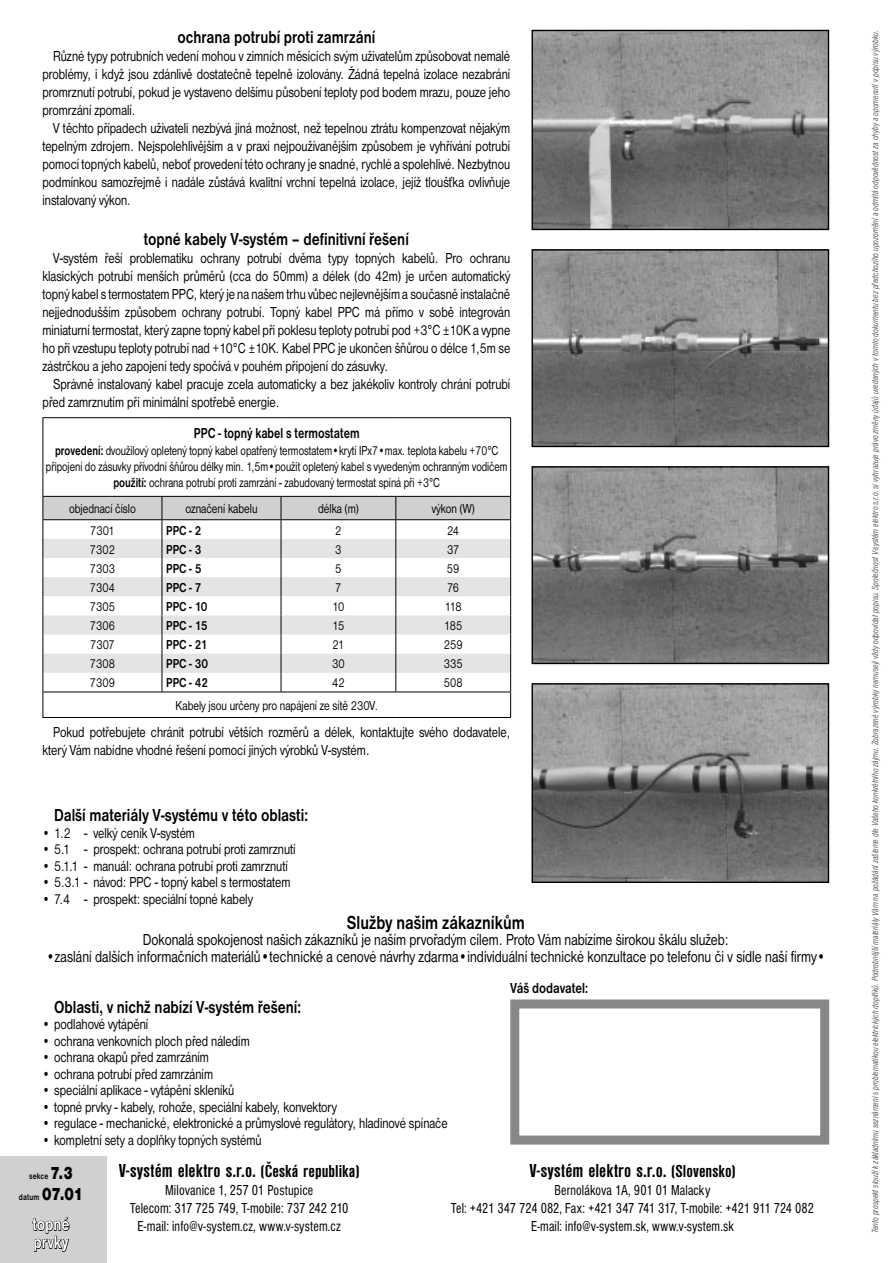
<style>
.page{position:relative;width:893px;height:1263px;background:#fff}
.page>*{position:absolute;margin:0;border:0;box-sizing:border-box;transform-origin:0 0}
.t1{font:700 condensed 19.5px "Nimbus San DEE";letter-spacing:.005em;color:#000;scale:1.1 1}
.t2{font:700 19.5px "Nimbus San DEE";color:#000;scale:.8 1}
.t3{font:700 18px "Nimbus San DEE";color:#000;scale:.8 1}
.t4{font:700 18px/18px "Nimbus San DEE";color:#fff;scale:.8 1}
.t5{font:16.5px "Nimbus San DEE";letter-spacing:.005em;color:#000;scale:.8 1}
.t6{font:15px/18px "Nimbus San DEE";color:#000;text-align:justify;scale:.8 1}
.t7{font:condensed 15px/18px "Nimbus San DEE";letter-spacing:.005em;color:#000;text-align:center;scale:.89 1}
.t8{font:condensed 15px/18px "Nimbus San DEE";letter-spacing:.005em;color:#000;text-align:center;scale:.9 1}
.t9{font:700 15px "Nimbus San DEE";color:#000;scale:.76 1}
.t10{font:700 15px "Nimbus San DEE";color:#000;scale:.8 1}
.t11{font:13.5px/16.2px "Nimbus San DEE";color:#000;text-align:center;scale:.76 1}
.t12{font:13.5px "Nimbus San DEE";color:#000;scale:.8 1}
.t13{font:700 13.5px "Nimbus San DEE";color:#000;scale:.8 1}
.t14{font:italic condensed 9.15px "Nimbus San DEE";color:#58585a;scale:.93 1}
.t15{font:700 9px "Nimbus San DEE";letter-spacing:.02em;color:#000;scale:.78 1}
.s1{font-weight:700}
.s2{font-family:"Nimbus San DEE Blac";font-weight:400;font-size:18px}
.s3{font-size:18px}
</style>
<div class="page">
<div style="left:510px;top:999px;width:319px;height:145px;border:9px solid #878789"></div>
<svg style="left:44px;top:418px;width:466px;height:78px"></svg>
<hr style="left:43px;top:417px;width:119px;height:1px;background:#000">
<hr style="left:43px;top:418px;width:1px;height:78px;background:#000">
<hr style="left:162px;top:417px;width:119px;height:1px;background:#000">
<hr style="left:281px;top:417px;width:115px;height:1px;background:#000">
<hr style="left:396px;top:417px;width:115px;height:1px;background:#000">
<hr style="left:510px;top:418px;width:1px;height:78px;background:#000">
<svg style="left:43px;top:496px;width:468px;height:221px"></svg>
<hr style="left:43px;top:717px;width:119px;height:1px;background:#000">
<hr style="left:162px;top:717px;width:119px;height:1px;background:#000">
<hr style="left:281px;top:717px;width:115px;height:1px;background:#000">
<hr style="left:396px;top:717px;width:115px;height:1px;background:#000">
<img style="left:533px;top:32px;width:294px;height:196px">
<div style="left:531px;top:30px;width:298px;height:200px;border:1px solid #000"></div>
<img style="left:533px;top:251px;width:294px;height:194px">
<div style="left:531px;top:249px;width:298px;height:198px;border:1px solid #000"></div>
<img style="left:533px;top:468px;width:294px;height:194px">
<div style="left:531px;top:466px;width:298px;height:198px;border:1px solid #000"></div>
<img style="left:533px;top:685px;width:294px;height:196px">
<div style="left:531px;top:683px;width:298px;height:200px;border:1px solid #000"></div>
<div style="left:0;top:1157px;width:106px;height:106px;background:#cfd0d1"></div>
<svg style="left:32px;top:1217px;width:37px;height:34px"></svg>
<p class="t3" style="left:177px;top:27px;width:249px">ochrana potrubí proti zamrzání</p>
<p class="t6" style="left:42px;top:47px;width:586px;text-indent:11px">Různé typy potrubních vedení mohou v zimních měsících svým uživatelům způsobovat nemalé problémy, i když jsou zdánlivě dostatečně tepelně izolovány. Žádná tepelná izolace nezabrání promrznutí potrubí, pokud je vystaveno delšímu působení teploty pod bodem mrazu, pouze jeho promrzání zpomalí.</p>
<p class="t6" style="left:42px;top:119px;width:586px;text-indent:11px">V těchto případech uživateli nezbývá jiná možnost, než tepelnou ztrátu kompenzovat nějakým tepelným zdrojem. Nejspolehlivějším a v praxi nejpoužívanějším způsobem je vyhřívání potrubí pomocí topných kabelů, neboť provedení této ochrany je snadné, rychlé a spolehlivé. Nezbytnou podmínkou samozřejmě i nadále zůstává kvalitní vrchní tepelná izolace, jejíž tloušťka ovlivňuje instalovaný výkon.</p>
<p class="t3" style="left:144px;top:229px;width:333px">topné kabely V-systém – definitivní řešení</p>
<p class="t6" style="left:42px;top:249px;width:586px;text-indent:11px">V-systém řeší problematiku ochrany potrubí dvěma typy topných kabelů. Pro ochranu klasických potrubí menších průměrů (cca do 50mm) a délek (do 42m) je určen automatický topný kabel s termostatem PPC, který je na našem trhu vůbec nejlevnějším a současně instalačně nejjednodušším způsobem ochrany potrubí. Topný kabel PPC má přímo v sobě integrován miniaturní termostat, který zapne topný kabel při poklesu teploty potrubí pod +3°C ±10K a vypne ho při vzestupu teploty potrubí nad +10°C ±10K. Kabel PPC je ukončen šňůrou o délce 1,5m se zástrčkou a jeho zapojení tedy spočívá v pouhém připojení do zásuvky.</p>
<p class="t6" style="left:43px;top:375px;width:586px;text-indent:11px">Správně instalovaný kabel pracuje zcela automaticky a bez jakékoliv kontroly chrání potrubí před zamrznutím při minimální spotřebě energie.</p>
<p class="t9" style="left:194px;top:425px;width:219px">PPC - topný kabel s termostatem</p>
<p class="t11" style="left:46px;top:442px;width:609px"><span class="s1">provedení:</span> dvoužilový opletený topný kabel opatřený termostatem•krytí IPx7•max. teplota kabelu +70°C připojení do zásuvky přívodní šňůrou délky min. 1,5m•použit opletený kabel s vyvedeným ochranným vodičem <span class="s1">použití:</span> ochrana potrubí proti zamrzání - zabudovaný termostat spíná při +3°C</p>
<p class="t12" style="left:69px;top:501px;width:85px">objednací číslo</p>
<p class="t12" style="left:185px;top:501px;width:92px">označení kabelu</p>
<p class="t12" style="left:318px;top:501px;width:52px">délka (m)</p>
<p class="t12" style="left:432px;top:501px;width:55px">výkon (W)</p>
<p class="t12" style="left:90px;top:522px;width:32px">7301</p>
<p class="t13" style="left:166px;top:522px;width:46px">PPC - 2</p>
<p class="t12" style="left:335px;top:522px;width:9px">2</p>
<p class="t12" style="left:447px;top:522px;width:16px">24</p>
<p class="t12" style="left:90px;top:541px;width:33px">7302</p>
<p class="t13" style="left:166px;top:541px;width:46px">PPC - 3</p>
<p class="t12" style="left:335px;top:541px;width:9px">3</p>
<p class="t12" style="left:447px;top:541px;width:17px">37</p>
<p class="t12" style="left:90px;top:561px;width:33px">7303</p>
<p class="t13" style="left:166px;top:560px;width:46px">PPC - 5</p>
<p class="t12" style="left:335px;top:561px;width:9px">5</p>
<p class="t12" style="left:447px;top:561px;width:17px">59</p>
<p class="t12" style="left:90px;top:580px;width:33px">7304</p>
<p class="t13" style="left:166px;top:580px;width:46px">PPC - 7</p>
<p class="t12" style="left:335px;top:580px;width:9px">7</p>
<p class="t12" style="left:447px;top:580px;width:16px">76</p>
<p class="t12" style="left:90px;top:599px;width:33px">7305</p>
<p class="t13" style="left:166px;top:599px;width:53px">PPC - 10</p>
<p class="t12" style="left:332px;top:599px;width:16px">10</p>
<p class="t12" style="left:445px;top:599px;width:22px">118</p>
<p class="t12" style="left:90px;top:618px;width:33px">7306</p>
<p class="t13" style="left:166px;top:618px;width:53px">PPC - 15</p>
<p class="t12" style="left:333px;top:618px;width:16px">15</p>
<p class="t12" style="left:444px;top:618px;width:24px">185</p>
<p class="t12" style="left:90px;top:637px;width:32px">7307</p>
<p class="t13" style="left:166px;top:637px;width:53px">PPC - 21</p>
<p class="t12" style="left:332px;top:637px;width:17px">21</p>
<p class="t12" style="left:444px;top:637px;width:25px">259</p>
<p class="t12" style="left:90px;top:656px;width:33px">7308</p>
<p class="t13" style="left:166px;top:656px;width:54px">PPC - 30</p>
<p class="t12" style="left:332px;top:656px;width:17px">30</p>
<p class="t12" style="left:444px;top:656px;width:25px">335</p>
<p class="t12" style="left:90px;top:675px;width:33px">7309</p>
<p class="t13" style="left:166px;top:675px;width:54px">PPC - 42</p>
<p class="t12" style="left:332px;top:675px;width:17px">42</p>
<p class="t12" style="left:444px;top:675px;width:25px">508</p>
<p class="t12" style="left:176px;top:698px;width:254px">Kabely jsou určeny pro napájení ze sítě 230V.</p>
<p class="t6" style="left:43px;top:723px;width:586px;text-indent:11px">Pokud potřebujete chránit potrubí větších rozměrů a délek, kontaktujte svého dodavatele, který Vám nabídne vhodné řešení pomocí jiných výrobků V-systém.</p>
<p class="t3" style="left:54px;top:805px;width:319px">Další materiály V-systému v této oblasti:</p>
<p class="t6" style="left:42px;top:824px;width:193px">• 1.2 - velký ceník V-systém</p>
<p class="t6" style="left:42px;top:841px;width:318px">• 5.1 - prospekt: ochrana potrubí proti zamrznutí</p>
<p class="t6" style="left:42px;top:857px;width:309px">• 5.1.1 - manuál: ochrana potrubí proti zamrznutí</p>
<p class="t6" style="left:42px;top:874px;width:312px">• 5.3.1 - návod: PPC - topný kabel s termostatem</p>
<p class="t6" style="left:42px;top:890px;width:265px">• 7.4 - prospekt: speciální topné kabely</p>
<h1 class="t2" style="left:347px;top:911px;width:224px">Služby našim zákazníkům</h1>
<p class="t5" style="left:143px;top:931px;width:734px">Dokonalá spokojenost našich zákazníků je naším prvořadým cílem. Proto Vám nabízíme širokou škálu služeb:</p>
<p class="t5" style="left:46px;top:947px;width:976px">•zaslání dalších informačních materiálů•technické a cenové návrhy zdarma•individuální technické konzultace po telefonu či v sídle naší firmy•</p>
<p class="t3" style="left:54px;top:997px;width:310px">Oblasti, v nichž nabízí V-systém řešení:</p>
<p class="t6" style="left:42px;top:1015px;width:134px">• podlahové vytápění</p>
<p class="t6" style="left:42px;top:1032px;width:261px">• ochrana venkovních ploch před náledím</p>
<p class="t6" style="left:42px;top:1048px;width:210px">• ochrana okapů před zamrzáním</p>
<p class="t6" style="left:42px;top:1065px;width:215px">• ochrana potrubí před zamrzáním</p>
<p class="t6" style="left:42px;top:1081px;width:242px">• speciální aplikace - vytápění skleníků</p>
<p class="t6" style="left:42px;top:1098px;width:370px">• topné prvky - kabely, rohože, speciální kabely, konvektory</p>
<p class="t6" style="left:42px;top:1114px;width:508px">• regulace - mechanické, elektronické a průmyslové regulátory, hladinové spínače</p>
<p class="t6" style="left:42px;top:1131px;width:276px">• kompletní sety a doplňky topných systémů</p>
<p class="t10" style="left:510px;top:979px;width:99px">Váš dodavatel:</p>
<p class="t15" style="left:29px;top:1170px;width:57px">sekce <span class="s2">7.3</span></p>
<p class="t15" style="left:19px;top:1192px;width:84px">datum <span class="s2">07.01</span></p>
<p class="t4" style="left:33px;top:1215px;width:48px">topné prvky</p>
<h1 class="t1" style="left:119px;top:1160px;width:221px">V-systém elektro s.r.o. <span class="s3">(Česká republika)</span></h1>
<p class="t8" style="left:130px;top:1181px;width:245px">Milovanice 1, 257 01 Postupice<br>Telecom: 317 725 749, T-mobile: 737 242 210<br>E-mail: info@v-system.cz, www.v-system.cz</p>
<h1 class="t1" style="left:529px;top:1160px;width:189px">V-systém elektro s.r.o. <span class="s3">(Slovensko)</span></h1>
<p class="t7" style="left:451px;top:1181px;width:410px">Bernolákova 1A, 901 01 Malacky<br>Tel: +421 347 724 082, Fax: +421 347 741 317, T-mobile: +421 911 724 082<br>E-mail: info@v-system.sk, www.v-system.sk</p>
<p class="t14" style="left:870px;top:1233px;width:1295px;rotate:-90deg">Tento prospekt slouží k základnímu seznámení s problematikou elektrických doplňků. Podrobnější materiály Vám na požádání zašleme dle Vašeho konkrétního zájmu. Zobrazené výrobky nemusejí vždy odpovídat popisu. Společnost V-systém elektro s.r.o. si vyhrazuje právo změny údajů uvedených v tomto dokumentu bez předchozího upozornění a odmítá odpovědnost za chyby a opomenutí v popisu výrobku.</p>
</div>
